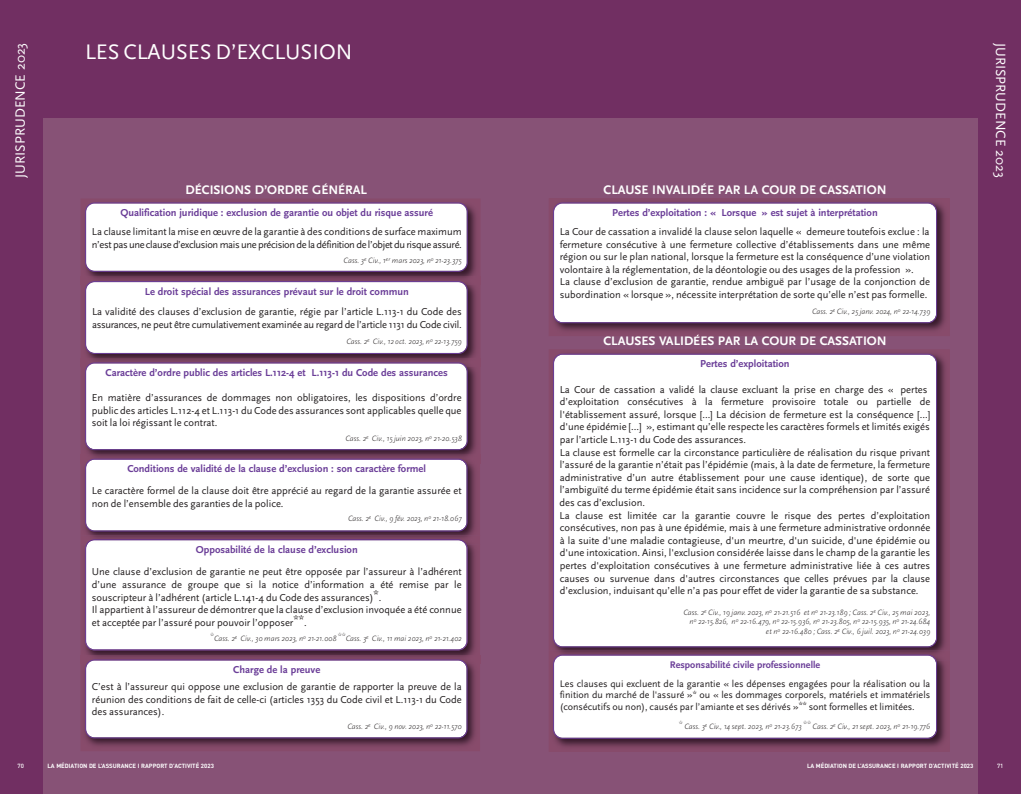
<style>
.page{position:relative;width:1021px;height:794px;background:#fff}
.page>*{position:absolute;margin:0;border:0;box-sizing:border-box;transform-origin:0 0}
.t1{font:22px "Scala Sans";color:#fff}
.t2{font:14px "Scala Sans";color:#fff}
.t3{font:700 13px "Scala Sans";color:#fff}
.t4{font:10.5px/12.6px "Scala Sans";color:#231f20}
.t5{font:700 10.5px "Scala Sans";color:#6b3e98}
.t6{font:10.5px/12.6px "Scala Sans";letter-spacing:-.035em;color:#231f20}
.t7{font:10px/11.6px "Scala Sans";color:#231f20;text-align:justify}
.t8{font:700 10px "Scala Sans";color:#6b3e98}
.t9{font:italic 300 8px/9.6px "Scala Sans";color:#231f20;text-align:right}
.t10{font:700 6px "DIN";color:#fff}
.t11{font:500 6px "DIN";color:#fff}
</style>
<div class="page">
<div style="left:510px;top:0;width:481px;height:794px;background:#875276"></div>
<div style="left:31px;top:0;width:480px;height:794px;background:#875276"></div>
<div style="left:0;top:0;width:43px;height:794px;background:#712f62"></div>
<div style="left:978px;top:0;width:42px;height:794px;background:#712f62"></div>
<div style="left:510px;top:0;width:474px;height:118px;background:#712f62"></div>
<div style="left:31px;top:0;width:486px;height:118px;background:#712f62"></div>
<img style="left:81px;top:199px;width:399px;height:78px">
<div style="left:85px;top:202px;width:383px;height:70px;background:#fff"></div>
<img style="left:81px;top:544px;width:399px;height:111px">
<div style="left:85px;top:544px;width:382px;height:106px;background:#fff"></div>
<img style="left:81px;top:285px;width:399px;height:169px">
<div style="left:85px;top:281px;width:383px;height:73px;background:#fff"></div>
<img style="left:81px;top:358px;width:399px;height:9px">
<div style="left:85px;top:362px;width:383px;height:88px;background:#fff"></div>
<img style="left:80px;top:454px;width:400px;height:81px">
<img style="left:86px;top:539px;width:380px;height:5px">
<img style="left:81px;top:454px;width:399px;height:9px">
<div style="left:85px;top:458px;width:382px;height:73px;background:#fff"></div>
<img style="left:80px;top:663px;width:400px;height:88px">
<div style="left:85px;top:659px;width:382px;height:79px;background:#fff"></div>
<img style="left:549px;top:198px;width:400px;height:138px">
<div style="left:553px;top:202px;width:384px;height:121px;background:#fff"></div>
<img style="left:549px;top:350px;width:400px;height:300px">
<div style="left:553px;top:354px;width:384px;height:293px;background:#fff"></div>
<img style="left:549px;top:660px;width:400px;height:92px">
<div style="left:553px;top:654px;width:384px;height:85px;background:#fff"></div>
<h2 class="t2" style="left:12px;top:178px;width:137px;rotate:-90deg">JURISPRUDENCE 2023</h2>
<h2 class="t2" style="left:1009px;top:43px;width:137px;rotate:90deg">JURISPRUDENCE 2023</h2>
<h1 class="t1" style="left:85px;top:38px;width:269px">LES CLAUSES D’EXCLUSION</h1>
<p class="t3" style="left:185px;top:182px;width:183px">DÉCISIONS D’ORDRE GÉNÉRAL</p>
<p class="t3" style="left:603px;top:182px;width:285px">CLAUSE INVALIDÉE PAR LA COUR DE CASSATION</p>
<p class="t5" style="left:120px;top:206px;width:314px">Qualification juridique : exclusion de garantie ou objet du risque assuré</p>
<p class="t6" style="left:92px;top:225px;width:371px">La clause limitant la mise en œuvre de la garantie à des conditions de surface maximum n’est pas une clause d’exclusion mais une précision de la définition de l’objet du risque assuré.</p>
<p class="t9" style="left:343px;top:255px;width:120px">Cass. 3<sup>e</sup> Civ., 1<sup>er</sup> mars 2023, n<sup>o</sup> 21-23.375</p>
<p class="t5" style="left:145px;top:285px;width:265px">Le droit spécial des assurances prévaut sur le droit commun</p>
<p class="t4" style="left:92px;top:305px;width:371px">La validité des clauses d’exclusion de garantie, régie par l’article L.113-1 du Code des assurances, ne peut être cumulativement examinée au regard de l’article 1131 du Code civil.</p>
<p class="t9" style="left:346px;top:336px;width:117px">Cass. 2<sup>e</sup> Civ., 12 oct. 2023, n<sup>o</sup> 22-13.759</p>
<p class="t5" style="left:106px;top:366px;width:344px">Caractère d’ordre public des articles L.112-4 et L.113-1 du Code des assurances</p>
<p class="t4" style="left:92px;top:391px;width:371px;text-align:justify">En matière d’assurances de dommages non obligatoires, les dispositions d’ordre public des articles L.112-4 et L.113-1 du Code des assurances sont applicables quelle que soit la loi régissant le contrat.</p>
<p class="t9" style="left:345px;top:433px;width:118px">Cass. 2<sup>e</sup> Civ., 15 juin 2023, n<sup>o</sup> 21-20.538</p>
<p class="t5" style="left:127px;top:463px;width:300px">Conditions de validité de la clause d’exclusion : son caractère formel</p>
<p class="t4" style="left:92px;top:484px;width:371px">Le caractère formel de la clause doit être apprécié au regard de la garantie assurée et non de l’ensemble des garanties de la police.</p>
<p class="t9" style="left:348px;top:513px;width:115px">Cass. 2<sup>e</sup> Civ., 9 fév. 2023, n<sup>o</sup> 21-18.067</p>
<p class="t5" style="left:196px;top:543px;width:163px">Opposabilité de la clause d’exclusion</p>
<p class="t4" style="left:92px;top:565px;width:371px">Une clause d’exclusion de garantie ne peut être opposée par l’assureur à l’adhérent d’une assurance de groupe que si la notice d’information a été remise par le souscripteur à l’adhérent (article L.141-4 du Code des assurances)*.<br>Il appartient à l’assureur de démontrer que la clause d’exclusion invoquée a été connue et acceptée par l’assuré pour pouvoir l’opposer**.</p>
<p class="t9" style="left:210px;top:633px;width:253px">*Cass. 2<sup>e</sup> Civ., 30 mars 2023, n<sup>o</sup> 21-21.008 **Cass. 3<sup>e</sup> Civ., 11 mai 2023, n<sup>o</sup> 21-21.402</p>
<p class="t5" style="left:233px;top:663px;width:89px">Charge de la preuve</p>
<p class="t4" style="left:92px;top:680px;width:371px;text-align:justify">C’est à l’assureur qui oppose une exclusion de garantie de rapporter la preuve de la réunion des conditions de fait de celle-ci (articles 1353 du Code civil et L.113-1 du Code des assurances).</p>
<p class="t9" style="left:347px;top:721px;width:116px">Cass. 2<sup>e</sup> Civ., 9 nov. 2023, n<sup>o</sup> 22-11.570</p>
<p class="t5" style="left:612px;top:206px;width:267px">Pertes d’exploitation : « Lorsque » est sujet à interprétation</p>
<p class="t4" style="left:559px;top:225px;width:372px">La Cour de cassation a invalidé la clause selon laquelle « demeure toutefois exclue : la fermeture consécutive à une fermeture collective d’établissements dans une même région ou sur le plan national, lorsque la fermeture est la conséquence d’une violation volontaire à la réglementation, de la déontologie ou des usages de la profession ».<br>La clause d’exclusion de garantie, rendue ambiguë par l’usage de la conjonction de subordination « lorsque », nécessite interprétation de sorte qu’elle n’est pas formelle.</p>
<p class="t9" style="left:812px;top:306px;width:120px">Cass. 2<sup>e</sup> Civ., 25 janv. 2024, n<sup>o</sup> 22-14.739</p>
<p class="t3" style="left:603px;top:333px;width:285px">CLAUSES VALIDÉES PAR LA COUR DE CASSATION</p>
<p class="t5" style="left:700px;top:358px;width:91px">Pertes d’exploitation</p>
<p class="t4" style="left:559px;top:382px;width:372px">La Cour de cassation a validé la clause excluant la prise en charge des « pertes d’exploitation consécutives à la fermeture provisoire totale ou partielle de l'établissement assuré, lorsque […] La décision de fermeture est la conséquence […] d'une épidémie […] », estimant qu’elle respecte les caractères formels et limités exigés par l’article L.113-1 du Code des assurances.<br>La clause est formelle car la circonstance particulière de réalisation du risque privant l’assuré de la garantie n’était pas l’épidémie (mais, à la date de fermeture, la fermeture administrative d’un autre établissement pour une cause identique), de sorte que l’ambiguïté du terme épidémie était sans incidence sur la compréhension par l’assuré des cas d’exclusion.<br>La clause est limitée car la garantie couvre le risque des pertes d’exploitation consécutives, non pas à une épidémie, mais à une fermeture administrative ordonnée à la suite d'une maladie contagieuse, d'un meurtre, d'un suicide, d'une épidémie ou d'une intoxication. Ainsi, l'exclusion considérée laisse dans le champ de la garantie les pertes d'exploitation consécutives à une fermeture administrative liée à ces autres causes ou survenue dans d'autres circonstances que celles prévues par la clause d’exclusion, induisant qu’elle n’a pas pour effet de vider la garantie de sa substance.</p>
<p class="t9" style="left:683px;top:607px;width:248px">Cass. 2<sup>e</sup> Civ., 19 janv. 2023, n<sup>o</sup> 21-21.516 et n<sup>o</sup> 21-23.189 ; Cass. 2<sup>e</sup> Civ., 25 mai 2023, n<sup>o</sup> 22-15.826, n<sup>o</sup> 22-16.479, n<sup>o</sup> 22-15.936, n<sup>o</sup> 21-23.805, n<sup>o</sup> 22-15.935, n<sup>o</sup> 21-24.684 et n<sup>o</sup> 22-16.480 ; Cass. 2<sup>e</sup> Civ., 6 juil. 2023, n<sup>o</sup> 21-24.039</p>
<p class="t8" style="left:670px;top:658px;width:152px">Responsabilité civile professionnelle</p>
<p class="t7" style="left:559px;top:677px;width:372px">Les clauses qui excluent de la garantie « les dépenses engagées pour la réalisation ou la finition du marché de l'assuré »<sup>*</sup> ou « les dommages corporels, matériels et immatériels (consécutifs ou non), causés par l’amiante et ses dérivés »<sup>**</sup> sont formelles et limitées.</p>
<p class="t9" style="left:678px;top:721px;width:253px">* Cass. 3<sup>e</sup> Civ., 14 sept. 2023, n<sup>o</sup> 21-23.673 ** Cass. 2<sup>e</sup> Civ., 21 sept. 2023, n<sup>o</sup> 21-19.776</p>
<p class="t10" style="left:48px;top:762px;width:168px">LA MÉDIATION DE L’ASSURANCE I RAPPORT D’ACTIVITÉ 2023</p>
<p class="t11" style="left:17px;top:762px;width:8px">70</p>
<p class="t10" style="left:807px;top:762px;width:168px">LA MÉDIATION DE L’ASSURANCE I RAPPORT D’ACTIVITÉ 2023</p>
<p class="t11" style="left:997px;top:762px;width:8px">71</p>
</div>
